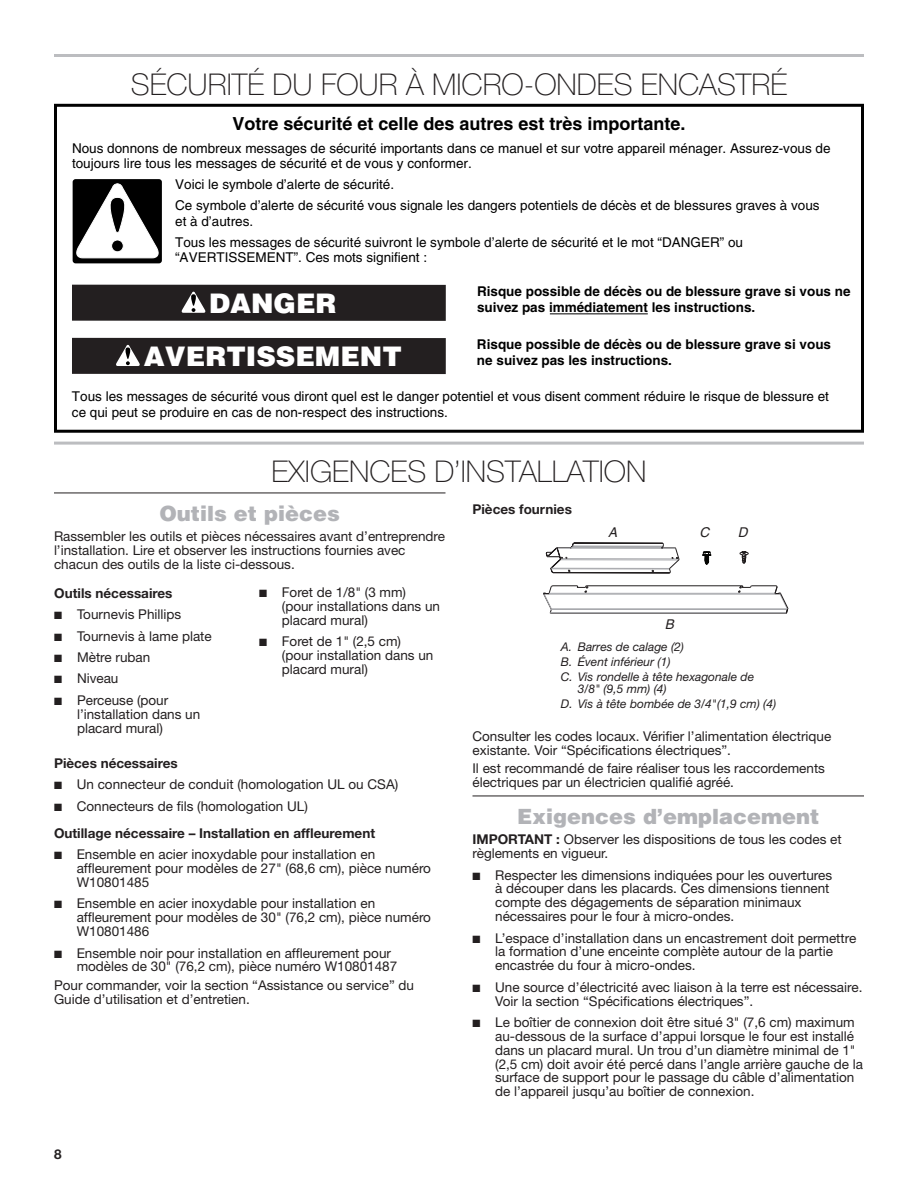
<style>
.page{position:relative;width:918px;height:1188px;background:#fff}
.page>*{position:absolute;margin:0;border:0;box-sizing:border-box;transform-origin:0 0}
.Heading_1{font:100 30px "Helvetica Neue";color:#231f20}
.t1{font:900 27px "Helvetica";color:#fff}
.Heading_2{font:900 21px "Helvetica";color:#b2b3b7}
.t2{font:700 18px "Helvetica";color:#000}
.Body{font:13.5px/13.8px "Helvetica Neue LT Std";color:#231f20}
.t3{font:13.5px/15.8px "Helvetica";color:#000}
.t4{font:700 13.5px/15.8px "Helvetica";color:#000}
.Body_Bold{font:700 13.5px "Helvetica Neue";color:#231f20}
.t5{font:italic 13.5px "Helvetica";color:#231f20}
.Table_Callouts{font:italic 12px/12px "Helvetica Neue";color:#231f20}
.s1{font-weight:700}
</style>
<div class="page">
<hr style="left:54px;top:54px;width:810px;height:3px;background:#bcbdc0">
<hr style="left:54px;top:442px;width:810px;height:3px;background:#bcbdc0">
<hr style="left:54px;top:493px;width:392px;height:1px;background:#231f20">
<hr style="left:472px;top:796px;width:392px;height:1px;background:#231f20">
<hr style="left:550px;top:313px;width:98px;height:1px;background:#000">
<div style="left:54px;top:104px;width:810px;height:329px;border:3px solid #000"></div>
<svg style="left:74px;top:180px;width:87px;height:82px"></svg>
<div style="left:73px;top:179px;width:89px;height:84px;border:3px solid #000;border-radius:2px"></div>
<svg style="left:74px;top:184px;width:87px;height:74px"></svg>
<div style="left:72px;top:338px;width:374px;height:36px;background:#231f20"></div>
<div style="left:72px;top:285px;width:374px;height:36px;background:#231f20"></div>
<svg style="left:181px;top:292px;width:25px;height:21px"></svg>
<svg style="left:116px;top:345px;width:24px;height:21px"></svg>
<svg style="left:703px;top:552px;width:8px;height:13px"></svg>
<svg style="left:740px;top:552px;width:8px;height:12px"></svg>
<svg style="left:543px;top:586px;width:245px;height:28px"></svg>
<svg style="left:546px;top:543px;width:133px;height:30px"></svg>
<h1 class="Heading_1" style="left:131px;top:67px;width:658px">SÉCURITÉ DU FOUR À MICRO-ONDES ENCASTRÉ</h1>
<p class="t2" style="left:232px;top:113px;width:455px">Votre sécurité et celle des autres est très importante.</p>
<p class="t3" style="left:72px;top:140px;width:760px">Nous donnons de nombreux messages de sécurité importants dans ce manuel et sur votre appareil ménager. Assurez-vous de toujours lire tous les messages de sécurité et de vous y conformer.</p>
<p class="t3" style="left:175px;top:174px;width:646px;line-height:21px">Voici le symbole d’alerte de sécurité.<br>Ce symbole d’alerte de sécurité vous signale les dangers potentiels de décès et de blessures graves à vous</p>
<p class="t3" style="left:175px;top:210px;width:569px;line-height:21px">et à d’autres.<br>Tous les messages de sécurité suivront le symbole d’alerte de sécurité et le mot “DANGER” ou</p>
<p class="t3" style="left:175px;top:250px;width:254px">“AVERTISSEMENT”. Ces mots signifient :</p>
<p class="t4" style="left:477px;top:283px;width:375px">Risque possible de décès ou de blessure grave si vous ne suivez pas immédiatement les instructions.</p>
<p class="t4" style="left:477px;top:336px;width:356px">Risque possible de décès ou de blessure grave si vous ne suivez pas les instructions.</p>
<p class="t3" style="left:72px;top:388px;width:759px">Tous les messages de sécurité vous diront quel est le danger potentiel et vous disent comment réduire le risque de blessure et ce qui peut se produire en cas de non-respect des instructions.</p>
<p class="t1" style="left:209px;top:285px;width:129px">DANGER</p>
<p class="t1" style="left:144px;top:339px;width:259px">AVERTISSEMENT</p>
<h1 class="Heading_1" style="left:272px;top:455px;width:376px">EXIGENCES D’INSTALLATION</h1>
<h2 class="Heading_2" style="left:159px;top:500px;width:182px">Outils et pièces</h2>
<p class="Body" style="left:54px;top:529px;width:393px">Rassembler les outils et pièces nécessaires avant d’entreprendre l’installation. Lire et observer les instructions fournies avec chacun des outils de la liste ci-dessous.</p>
<p class="Body_Bold" style="left:472px;top:501px;width:101px">Pièces fournies</p>
<p class="t5" style="left:608px;top:524px;width:11px">A</p>
<p class="t5" style="left:700px;top:524px;width:11px">C</p>
<p class="t5" style="left:738px;top:524px;width:11px">D</p>
<p class="Body_Bold" style="left:54px;top:585px;width:120px">Outils nécessaires</p>
<p class="Body" style="left:54px;top:607px;width:128px">■ Tournevis Phillips</p>
<p class="Body" style="left:54px;top:629px;width:159px">■ Tournevis à lame plate</p>
<p class="Body" style="left:54px;top:650px;width:97px">■ Mètre ruban</p>
<p class="Body" style="left:54px;top:672px;width:66px">■ Niveau</p>
<p class="Body" style="left:77px;top:693px;width:125px;text-indent:-23px">■ Perceuse (pour l’installation dans un placard mural)</p>
<p class="Body" style="left:282px;top:585px;width:160px;text-indent:-23px">■ Foret de 1/8" (3 mm) (pour installations dans un placard mural)</p>
<p class="Body" style="left:282px;top:634px;width:153px;text-indent:-23px">■ Foret de 1" (2,5 cm) (pour installation dans un placard mural)</p>
<p class="Body_Bold" style="left:54px;top:755px;width:125px">Pièces nécessaires</p>
<p class="Body" style="left:54px;top:777px;width:346px">■ Un connecteur de conduit (homologation UL ou CSA)</p>
<p class="Body" style="left:54px;top:799px;width:255px">■ Connecteurs de fils (homologation UL)</p>
<p class="Body_Bold" style="left:54px;top:825px;width:323px">Outillage nécessaire – Installation en affleurement</p>
<p class="Body" style="left:77px;top:847px;width:356px;text-indent:-23px">■ Ensemble en acier inoxydable pour installation en affleurement pour modèles de 27" (68,6 cm), pièce numéro<br>W10801485</p>
<p class="Body" style="left:77px;top:897px;width:356px;text-indent:-23px">■ Ensemble en acier inoxydable pour installation en affleurement pour modèles de 30" (76,2 cm), pièce numéro<br>W10801486</p>
<p class="Body" style="left:77px;top:946px;width:322px;text-indent:-23px">■ Ensemble noir pour installation en affleurement pour modèles de 30" (76,2 cm), pièce numéro W10801487</p>
<p class="Body" style="left:54px;top:978px;width:362px">Pour commander, voir la section “Assistance ou service” du<br>Guide d’utilisation et d’entretien.</p>
<p class="Body_Bold" style="left:54px;top:1146px;width:9px">8</p>
<p class="t5" style="left:665px;top:616px;width:11px">B</p>
<p class="Table_Callouts" style="left:561px;top:641px;width:125px">A. Barres de calage (2)</p>
<p class="Table_Callouts" style="left:561px;top:656px;width:111px">B. Évent inférieur (1)</p>
<p class="Table_Callouts" style="left:578px;top:671px;width:178px;text-indent:-17px">C. Vis rondelle à tête hexagonale de<br>3/8" (9,5 mm) (4)</p>
<p class="Table_Callouts" style="left:561px;top:698px;width:217px">D. Vis à tête bombée de 3/4"(1,9 cm) (4)</p>
<p class="Body" style="left:472px;top:729px;width:360px">Consulter les codes locaux. Vérifier l’alimentation électrique existante. Voir “Spécifications électriques”.</p>
<p class="Body" style="left:472px;top:761px;width:354px">Il est recommandé de faire réaliser tous les raccordements électriques par un électricien qualifié agréé.</p>
<h2 class="Heading_2" style="left:517px;top:803px;width:304px">Exigences d’emplacement</h2>
<p class="Body" style="left:472px;top:832px;width:371px"><span class="s1">IMPORTANT :</span> Observer les dispositions de tous les codes et règlements en vigueur.</p>
<p class="Body" style="left:495px;top:868px;width:339px;text-indent:-23px">■ Respecter les dimensions indiquées pour les ouvertures à découper dans les placards. Ces dimensions tiennent compte des dégagements de séparation minimaux nécessaires pour le four à micro-ondes.</p>
<p class="Body" style="left:495px;top:931px;width:363px;text-indent:-23px">■ L’espace d’installation dans un encastrement doit permettre la formation d’une enceinte complète autour de la partie encastrée du four à micro-ondes.</p>
<p class="Body" style="left:495px;top:980px;width:369px;text-indent:-23px">■ Une source d’électricité avec liaison à la terre est nécessaire.<br>Voir la section “Spécifications électriques”.</p>
<p class="Body" style="left:495px;top:1015px;width:369px;text-indent:-23px">■ Le boîtier de connexion doit être situé 3" (7,6 cm) maximum au-dessous de la surface d’appui lorsque le four est installé dans un placard mural. Un trou d’un diamètre minimal de 1" (2,5 cm) doit avoir été percé dans l’angle arrière gauche de la surface de support pour le passage du câble d’alimentation de l’appareil jusqu’au boîtier de connexion.</p>
</div>
